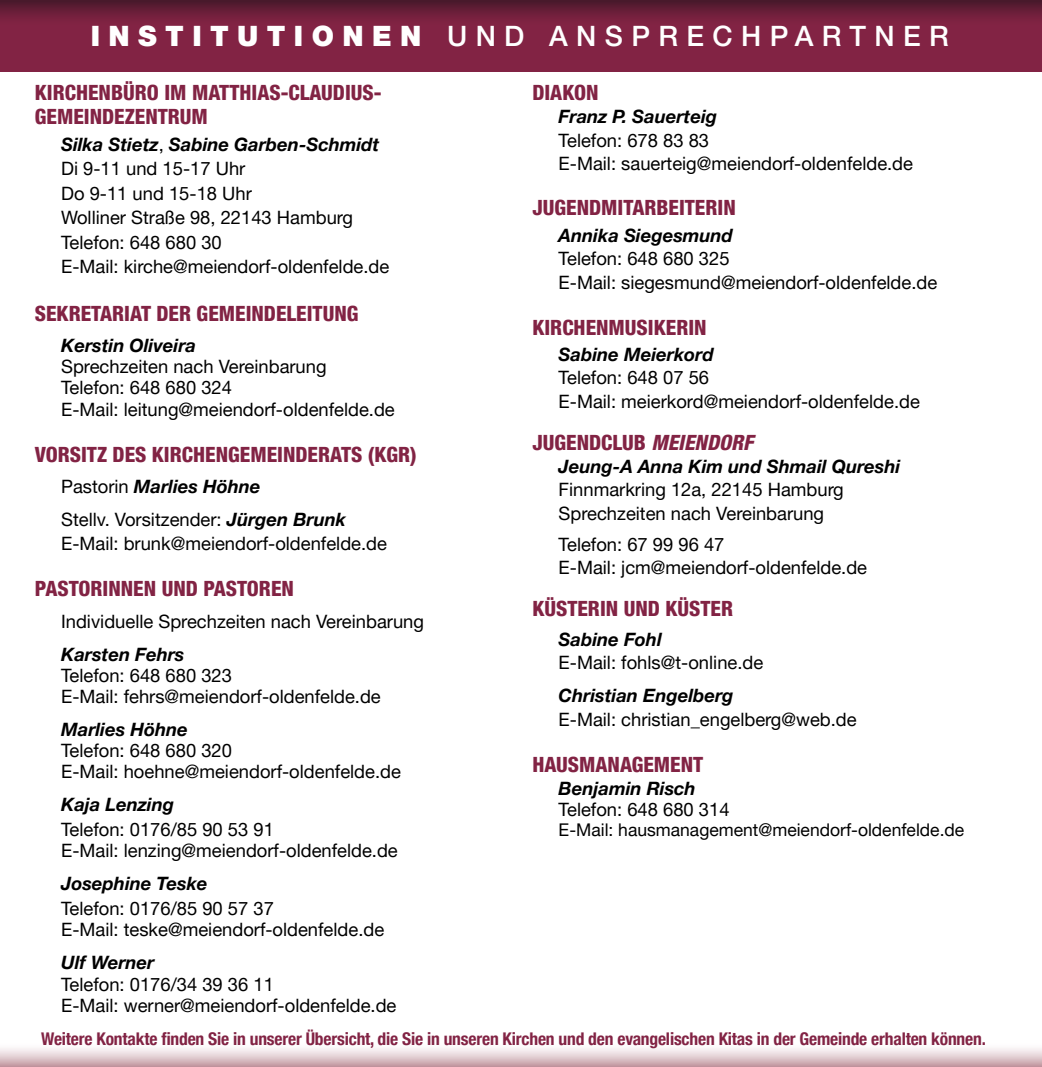
<style>
.page{position:relative;width:1042px;height:1067px;background:#fff}
.page>*{position:absolute;margin:0;border:0;box-sizing:border-box;transform-origin:0 0}
.t1{font:500 28px "Helvetica Neue LT Pro";letter-spacing:.3em;color:#fff}
.t2{font:800 condensed 21px/23.8px "Helvetica Neue LT Pro";color:#822344}
.t3{font:18.38px/21px "Helvetica Neue LT Pro";color:#000}
.t4{font:italic 700 18.38px "Helvetica Neue LT Pro";color:#000}
.t5{font:700 condensed 17.5px "Helvetica Neue LT Pro";letter-spacing:-.01em;color:#822344}
.t6{font:17.5px "Helvetica Neue LT Pro";color:#000}
.s1{font-weight:900}
.s2{font-style:italic}
.s3{font-weight:700;font-style:italic}
</style>
<div class="page">
<div style="left:0;top:1041px;width:1042px;height:26px;background:linear-gradient(to bottom,#fff,#c8a2aa)"></div>
<div style="left:0;top:1px;width:1042px;height:71px;background:#822344"></div>
<svg style="left:0;top:1px;width:1042px;height:17px"></svg>
<h1 class="t1" style="left:91px;top:19px;width:859px"><span class="s1">INSTITUTIONEN</span> UND ANSPRECHPARTNER</h1>
<p class="t2" style="left:532px;top:81px;width:68px">DIAKON</p>
<p class="t4" style="left:559px;top:105px;width:160px">Franz P. Sauerteig</p>
<p class="t3" style="left:559px;top:129px;width:356px;line-height:22.8px">Telefon: 678 83 83<br>E-Mail: sauerteig@meiendorf-oldenfelde.de</p>
<p class="t2" style="left:532px;top:196px;width:205px">JUGENDMITARBEITERIN</p>
<p class="t4" style="left:559px;top:224px;width:176px">Annika Siegesmund</p>
<p class="t3" style="left:559px;top:246px;width:380px;line-height:23.8px">Telefon: 648 680 325<br>E-Mail: siegesmund@meiendorf-oldenfelde.de</p>
<p class="t2" style="left:532px;top:315px;width:176px">KIRCHENMUSIKERIN</p>
<p class="t4" style="left:559px;top:343px;width:157px">Sabine Meierkord</p>
<p class="t3" style="left:559px;top:365px;width:363px;line-height:23.8px">Telefon: 648 07 56<br>E-Mail: meierkord@meiendorf-oldenfelde.de</p>
<p class="t2" style="left:532px;top:430px;width:222px">JUGENDCLUB <span class="s2">MEIENDORF</span></p>
<p class="t4" style="left:559px;top:455px;width:343px">Jeung-A Anna Kim und Shmail Qureshi</p>
<p class="t3" style="left:559px;top:477px;width:287px;line-height:23.8px">Finnmarkring 12a, 22145 Hamburg<br>Sprechzeiten nach Vereinbarung</p>
<p class="t3" style="left:559px;top:531px;width:310px;line-height:23.8px">Telefon: 67 99 96 47<br>E-Mail: jcm@meiendorf-oldenfelde.de</p>
<p class="t2" style="left:532px;top:596px;width:202px">KÜSTERIN UND KÜSTER</p>
<p class="t4" style="left:559px;top:628px;width:105px">Sabine Fohl</p>
<p class="t3" style="left:559px;top:651px;width:206px">E-Mail: fohls@t-online.de</p>
<p class="t4" style="left:559px;top:684px;width:176px">Christian Engelberg</p>
<p class="t3" style="left:559px;top:708px;width:299px">E-Mail: christian_engelberg@web.de</p>
<p class="t2" style="left:532px;top:751px;width:172px">HAUSMANAGEMENT</p>
<p class="t4" style="left:559px;top:777px;width:138px">Benjamin Risch</p>
<p class="t3" style="left:559px;top:799px;width:172px">Telefon: 648 680 314</p>
<p class="t6" style="left:558px;top:818px;width:407px">E-Mail: hausmanagement@meiendorf-oldenfelde.de</p>
<p class="t2" style="left:35px;top:81px;width:348px">KIRCHENBÜRO IM MATTHIAS-CLAUDIUS-<br>GEMEINDEZENTRUM</p>
<p class="t3" style="left:61px;top:131px;width:330px;line-height:24.5px"><span class="s3">Silka Stietz</span>, <span class="s3">Sabine Garben-Schmidt<br></span>Di 9-11 und 15-17 Uhr<br>Do 9-11 und 15-18 Uhr<br>Wolliner Straße 98, 22143 Hamburg<br>Telefon: 648 680 30<br>E-Mail: kirche@meiendorf-oldenfelde.de</p>
<p class="t2" style="left:35px;top:301px;width:325px">SEKRETARIAT DER GEMEINDELEITUNG</p>
<p class="t4" style="left:61px;top:333px;width:136px">Kerstin Oliveira</p>
<p class="t3" style="left:61px;top:355px;width:267px">Sprechzeiten nach Vereinbarung<br>Telefon: 648 680 324</p>
<p class="t3" style="left:61px;top:399px;width:335px">E-Mail: leitung@meiendorf-oldenfelde.de</p>
<p class="t2" style="left:35px;top:442px;width:383px">VORSITZ DES KIRCHENGEMEINDERATS (KGR)</p>
<p class="t3" style="left:61px;top:469px;width:286px;line-height:33.2px">Pastorin <span class="s3">Marlies Höhne<br></span>Stellv. Vorsitzender: <span class="s3">Jürgen Brunk</span></p>
<p class="t3" style="left:61px;top:532px;width:327px">E-Mail: brunk@meiendorf-oldenfelde.de</p>
<p class="t2" style="left:35px;top:576px;width:261px">PASTORINNEN UND PASTOREN</p>
<p class="t3" style="left:61px;top:610px;width:364px">Individuelle Sprechzeiten nach Vereinbarung</p>
<p class="t4" style="left:61px;top:643px;width:125px">Karsten Fehrs</p>
<p class="t3" style="left:61px;top:664px;width:321px">Telefon: 648 680 323<br>E-Mail: fehrs@meiendorf-oldenfelde.de</p>
<p class="t4" style="left:61px;top:718px;width:128px">Marlies Höhne</p>
<p class="t3" style="left:61px;top:739px;width:341px">Telefon: 648 680 320<br>E-Mail: hoehne@meiendorf-oldenfelde.de</p>
<p class="t4" style="left:61px;top:793px;width:114px">Kaja Lenzing</p>
<p class="t3" style="left:61px;top:818px;width:338px">Telefon: 0176/85 90 53 91<br>E-Mail: lenzing@meiendorf-oldenfelde.de</p>
<p class="t4" style="left:61px;top:872px;width:148px">Josephine Teske</p>
<p class="t3" style="left:61px;top:897px;width:325px">Telefon: 0176/85 90 57 37<br>E-Mail: teske@meiendorf-oldenfelde.de</p>
<p class="t4" style="left:61px;top:951px;width:95px">Ulf Werner</p>
<p class="t3" style="left:61px;top:973px;width:337px">Telefon: 0176/34 39 36 11<br>E-Mail: werner@meiendorf-oldenfelde.de</p>
<p class="t5" style="left:41px;top:1028px;width:946px">Weitere Kontakte finden Sie in unserer Übersicht, die Sie in unseren Kirchen und den evangelischen Kitas in der Gemeinde erhalten können.</p>
</div>
